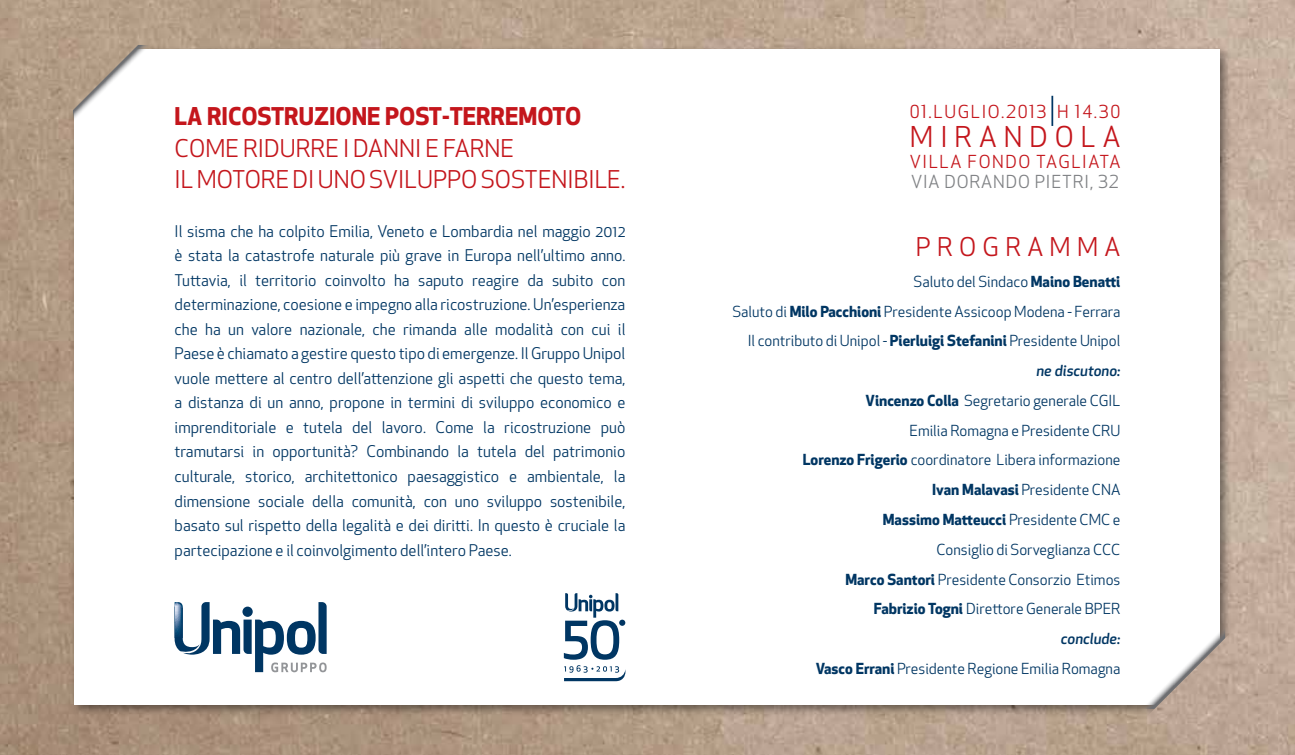
<style>
.page{position:relative;width:1295px;height:755px;background:#fff}
.page>*{position:absolute;margin:0;border:0;box-sizing:border-box;transform-origin:0 0}
.t1{font:28px "Apex New";letter-spacing:.25em;color:#c4161c}
.t2{font:25.2px "Apex New";letter-spacing:.25em;color:#c4161c}
.t3{font:23.8px/31.3px "Apex New";color:#c4161c}
.t4{font:700 23.8px "Apex New";color:#c4161c}
.t5{font:17.5px "Apex New";letter-spacing:.09em;color:#c4161c}
.t6{font:17.5px "Apex New";letter-spacing:.05em;color:#808285}
.t7{font:15.75px/24.5px "Apex New";color:#003663;text-align:justify}
.t8{font:14.88px/29.8px "Apex New";color:#003663;text-align:right}
.s1{font-weight:700}
.s2{font-weight:500;font-style:italic}
</style>
<div class="page">
<img style="left:0;top:0;width:1295px;height:754px">
<div style="left:70px;top:45px;width:1162px;height:671px;background:#000;opacity:.45"></div>
<div style="left:75px;top:50px;width:1145px;height:654px;background:#fff"></div>
<hr style="left:1051px;top:96px;width:2px;height:30px;background:#003663">
<svg style="left:564px;top:593px;width:61px;height:87px"></svg>
<svg style="left:175px;top:602px;width:152px;height:69px"></svg>
<svg style="left:1141px;top:624px;width:84px;height:84px"></svg>
<img style="left:1144px;top:630px;width:89px;height:88px">
<img style="left:61px;top:33px;width:89px;height:88px">
<h3 class="t4" style="left:175px;top:99px;width:408px">LA RICOSTRUZIONE POST-TERREMOTO</h3>
<h3 class="t3" style="left:175px;top:132px;width:452px">COME RIDURRE I DANNI E FARNE<br>IL MOTORE DI UNO SVILUPPO SOSTENIBILE.</h3>
<p class="t7" style="left:175px;top:218px;width:452px">Il sisma che ha colpito Emilia, Veneto e Lombardia nel maggio 2012 è stata la catastrofe naturale più grave in Europa nell’ultimo anno.<br>Tuttavia, il territorio coinvolto ha saputo reagire da subito con determinazione, coesione e impegno alla ricostruzione. Un’esperienza che ha un valore nazionale, che rimanda alle modalità con cui il Paese è chiamato a gestire questo tipo di emergenze. Il Gruppo Unipol vuole mettere al centro dell’attenzione gli aspetti che questo tema, a distanza di un anno, propone in termini di sviluppo economico e imprenditoriale e tutela del lavoro. Come la ricostruzione può tramutarsi in opportunità? Combinando la tutela del patrimonio culturale, storico, architettonico paesaggistico e ambientale, la dimensione sociale della comunità, con uno sviluppo sostenibile, basato sul rispetto della legalità e dei diritti. In questo è cruciale la partecipazione e il coinvolgimento dell’intero Paese.</p>
<p class="t5" style="left:910px;top:100px;width:212px">01.LUGLIO.2013 H 14.30</p>
<p class="t5" style="left:910px;top:150px;width:23px">villa</p>
<p class="t5" style="left:967px;top:150px;width:25px">fondo</p>
<p class="t5" style="left:1036px;top:150px;width:22px">taglia</p>
<p class="t5" style="left:1099px;top:150px;width:20px">ta</p>
<h1 class="t1" style="left:910px;top:119px;width:212px">MIRANDOLA</h1>
<p class="t6" style="left:911px;top:170px;width:11px">Via</p>
<p class="t6" style="left:944px;top:170px;width:26px">Dorando</p>
<p class="t6" style="left:1035px;top:170px;width:86px">PIetri, 32</p>
<h2 class="t2" style="left:916px;top:230px;width:206px">PROGRAMMA</h2>
<p class="t8" style="left:732px;top:266px;width:389px">Saluto del Sindaco <span class="s1">Maino Benatti<br></span>Saluto di <span class="s1">Milo Pacchioni</span> Presidente Assicoop Modena - Ferrara Il contributo di Unipol - <span class="s1">Pierluigi Stefanini</span> Presidente Unipol <span class="s2">ne discutono:<br></span><span class="s1">Vincenzo Colla</span> Segretario generale CGIL<br>Emilia Romagna e Presidente CRU<br><span class="s1">Lorenzo Frigerio</span> coordinatore Libera informazione<br><span class="s1">Ivan Malavasi</span> Presidente CNA<br><span class="s1">Massimo Matteucci</span> Presidente CMC e<br>Consiglio di Sorveglianza CCC<br><span class="s1">Marco Santori</span> Presidente Consorzio Etimos<br><span class="s1">Fabrizio Togni</span> Direttore Generale BPER<br><span class="s2">conclude:<br></span><span class="s1">Vasco Errani</span> Presidente Regione Emilia Romagna</p>
</div>
